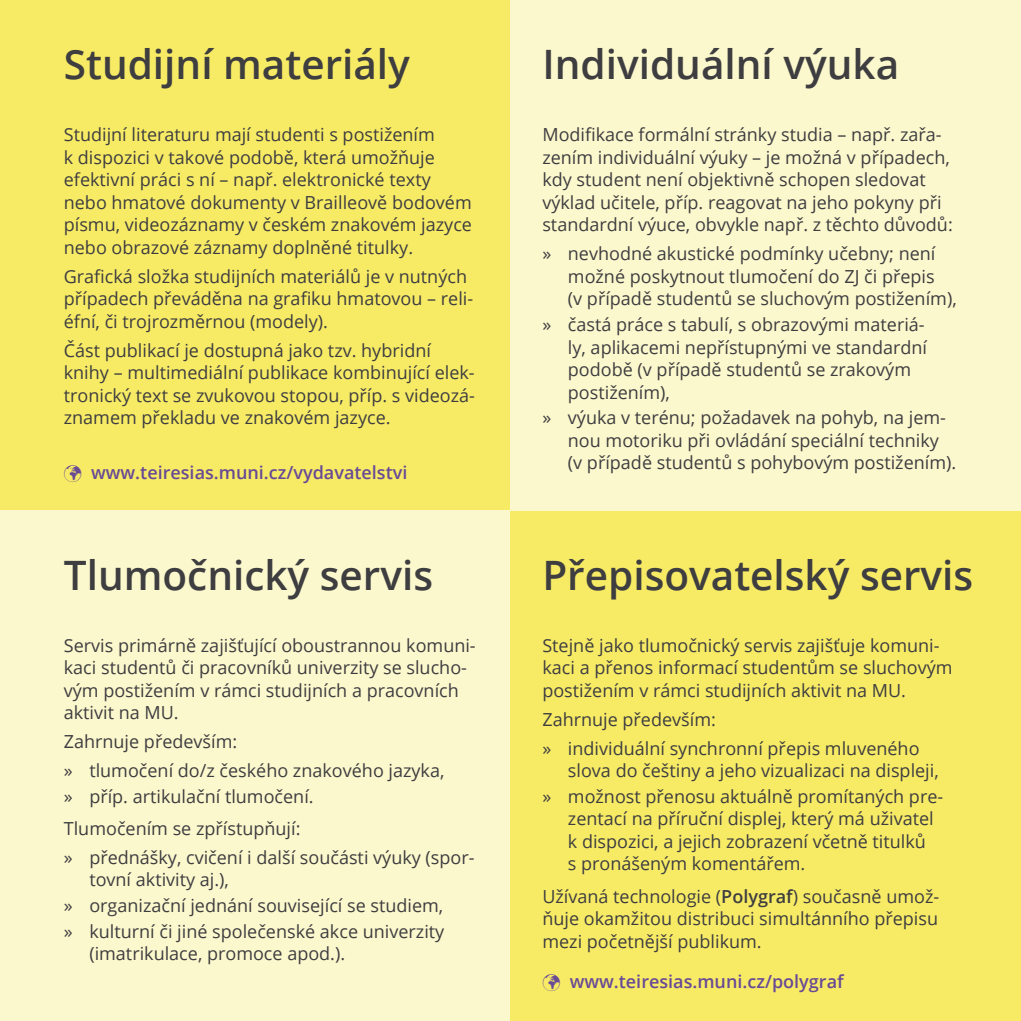
<style>
.page{position:relative;width:1021px;height:1021px;background:#fff}
.page>*{position:absolute;margin:0;border:0;box-sizing:border-box;transform-origin:0 0}
.Nadpis_1{font:600 40.5px "Open Sans";color:#3e3d40}
.odstavec_1{font:18px/22.5px "Open Sans";color:#3e3d40}
.odstavec_1-2{font:600 18px "Open Sans";color:#684a95}
.s1{font-weight:600}
</style>
<div class="page">
<div style="left:0;top:0;width:510px;height:510px;background:#f7eb66"></div>
<div style="left:0;top:510px;width:510px;height:510px;background:#fcf8cd"></div>
<div style="left:510px;top:510px;width:510px;height:510px;background:#f7eb66"></div>
<div style="left:510px;top:0;width:510px;height:510px;background:#fcf8cd"></div>
<p class="Nadpis_1" style="left:64px;top:37px;width:347px">Studijní materiály</p>
<p class="Nadpis_1" style="left:542px;top:37px;width:358px">Individuální výuka</p>
<p class="odstavec_1" style="left:64px;top:123px;width:410px">Studijní literaturu mají studenti s postižením<br>k dispozici v takové podobě, která umožňuje efektivní práci s ní – např. elektronické texty nebo hmatové dokumenty v Brailleově bodovém písmu, videozáznamy v českém znakovém jazyce nebo obrazové záznamy doplněné titulky.</p>
<p class="odstavec_1" style="left:64px;top:264px;width:411px">Grafická složka studijních materiálů je v nutných případech převáděna na grafiku hmatovou – reli&shy;éfní, či trojrozměrnou (modely).</p>
<p class="odstavec_1" style="left:64px;top:338px;width:412px">Část publikací je dostupná jako tzv. hybridní knihy – multimediální publikace kombinující elek&shy;tronický text se zvukovou stopou, příp. s videozá&shy;znamem překladu ve znakovém jazyce.</p>
<p class="odstavec_1-2" style="left:64px;top:460px;width:345px">✓ www.teiresias.muni.cz/vydavatelstvi</p>
<p class="Nadpis_1" style="left:64px;top:547px;width:371px">Tlumočnický servis</p>
<p class="odstavec_1" style="left:64px;top:633px;width:413px">Servis primárně zajišťující oboustrannou komuni&shy;kaci studentů či pracovníků univerzity se slucho&shy;vým postižením v rámci studijních a pracovních aktivit na MU.</p>
<p class="odstavec_1" style="left:64px;top:730px;width:175px">Zahrnuje především:</p>
<p class="odstavec_1" style="left:64px;top:759px;width:382px">» tlumočení do/z českého znakového jazyka,</p>
<p class="odstavec_1" style="left:64px;top:784px;width:251px">» příp. artikulační tlumočení.</p>
<p class="odstavec_1" style="left:64px;top:816px;width:238px">Tlumočením se zpřístupňují:</p>
<p class="odstavec_1" style="left:89px;top:845px;width:387px;text-indent:-26px">» přednášky, cvičení i další součásti výuky (spor&shy;tovní aktivity aj.),</p>
<p class="odstavec_1" style="left:64px;top:893px;width:381px">» organizační jednání související se studiem,</p>
<p class="odstavec_1" style="left:89px;top:919px;width:356px;text-indent:-26px">» kulturní či jiné společenské akce univerzity (imatrikulace, promoce apod.).</p>
<p class="odstavec_1" style="left:542px;top:123px;width:412px">Modifikace formální stránky studia – např. zařa&shy;zením individuální výuky – je možná v případech, kdy student není objektivně schopen sledovat výklad učitele, příp. reagovat na jeho pokyny při standardní výuce, obvykle např. z těchto důvodů:</p>
<p class="odstavec_1" style="left:568px;top:242px;width:390px;text-indent:-26px">» nevhodné akustické podmínky učebny; není možné poskytnout tlumočení do ZJ či přepis<br>(v případě studentů se sluchovým postižením),</p>
<p class="odstavec_1" style="left:568px;top:313px;width:360px;text-indent:-26px">» častá práce s tabulí, s obrazovými materiá&shy;ly, aplikacemi nepřístupnými ve standardní podobě (v případě studentů se zrakovým postižením),</p>
<p class="odstavec_1" style="left:568px;top:406px;width:390px;text-indent:-26px">» výuka v terénu; požadavek na pohyb, na jem&shy;nou motoriku při ovládání speciální techniky (v případě studentů s pohybovým postižením).</p>
<p class="Nadpis_1" style="left:542px;top:547px;width:432px">Přepisovatelský servis</p>
<p class="odstavec_1" style="left:542px;top:633px;width:411px">Stejně jako tlumočnický servis zajišťuje komuni&shy;kaci a přenos informací studentům se sluchovým postižením v rámci studijních aktivit na MU.</p>
<p class="odstavec_1" style="left:542px;top:707px;width:175px">Zahrnuje především:</p>
<p class="odstavec_1" style="left:568px;top:736px;width:372px;text-indent:-26px">» individuální synchronní přepis mluveného slova do češtiny a jeho vizualizaci na displeji,</p>
<p class="odstavec_1" style="left:568px;top:784px;width:377px;text-indent:-26px">» možnost přenosu aktuálně promítaných pre&shy;zentací na příruční displej, který má uživatel k dispozici, a jejich zobrazení včetně titulků<br>s pronášeným komentářem.</p>
<p class="odstavec_1" style="left:542px;top:884px;width:398px;text-align:justify">Užívaná technologie (<span class="s1">Polygraf</span>) současně umož&shy;ňuje okamžitou distribuci simultánního přepisu mezi početnější publikum.</p>
<p class="odstavec_1-2" style="left:542px;top:969px;width:303px">✓ www.teiresias.muni.cz/polygraf</p>
</div>
